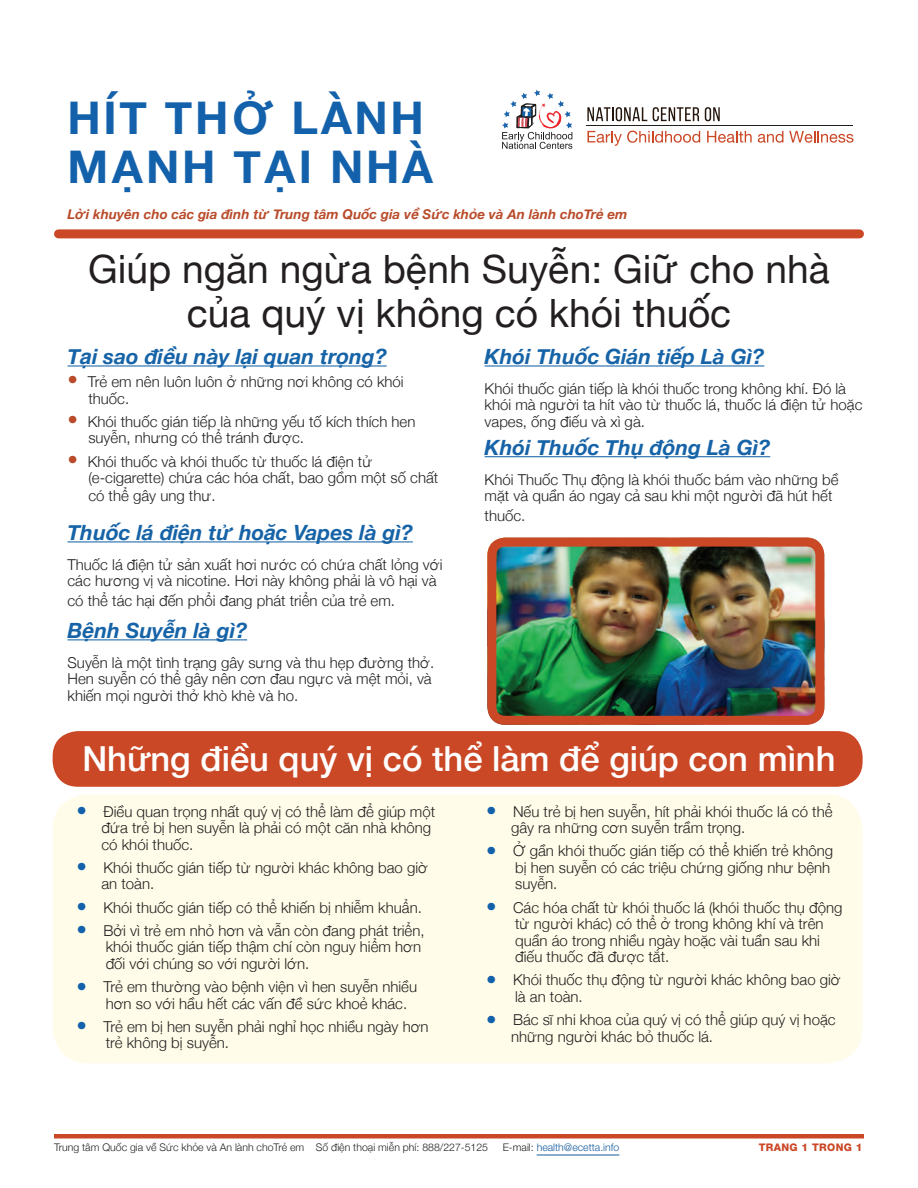
<style>
.page{position:relative;width:918px;height:1188px;background:#fff}
.page>*{position:absolute;margin:0;border:0;box-sizing:border-box;transform-origin:0 0}
.t1{font:700 45px/48px "Helvetica Neue";letter-spacing:.06em;color:#1361ab}
.t2{font:39px/43.5px "Helvetica Neue";color:#231f20;text-align:center}
.t3{font:500 34.5px "Helvetica Neue";color:#fff}
.t4{font:italic 700 21px "Helvetica Neue";color:#1663a7}
.t5{font:300 15px/16.5px "Helvetica Neue";color:#231f20}
.t6{font:italic 700 13.5px "Helvetica Neue";color:#b94b2a}
.t7{font:300 10.5px "Helvetica Neue";color:#231f20}
.t8{font:300 10.5px "Helvetica Neue LT Std";color:#231f20}
.t9{font:300 10.5px "Helvetica Neue LT Std";color:#175d9e}
.t10{font:800 10.5px "Helvetica Neue LT Std";letter-spacing:.03em;color:#cb4827}
.s1{font-family:"Helvetica Neue LT Std";font-size:21px;color:#b94b2a}
.s2{font-family:"Helvetica Neue LT Std";font-size:21px;color:#1361ab}
.s3{font-family:"Helvetica Neue"}
.s4{color:#231f20}
</style>
<div class="page">
<div style="left:53px;top:794px;width:810px;height:269px;background:#fffde9;border-radius:36px"></div>
<div style="left:53px;top:731px;width:810px;height:56px;background:#cb4827;border-radius:25px"></div>
<img style="left:497px;top:548px;width:317px;height:167px">
<div style="left:487px;top:538px;width:337px;height:187px;border:9px solid #cb4827;border-radius:14px"></div>
<svg style="left:587px;top:131px;width:113px;height:15px"></svg>
<svg style="left:707px;top:131px;width:45px;height:12px"></svg>
<svg style="left:758px;top:131px;width:25px;height:12px"></svg>
<svg style="left:789px;top:131px;width:64px;height:12px"></svg>
<svg style="left:587px;top:107px;width:60px;height:14px"></svg>
<svg style="left:653px;top:107px;width:46px;height:14px"></svg>
<svg style="left:705px;top:107px;width:15px;height:14px"></svg>
<hr style="left:587px;top:126px;width:266px;height:1px;background:#211e1e">
<svg style="left:502px;top:90px;width:70px;height:59px"></svg>
<div style="left:58px;top:229px;width:802px;height:9px;background:#cb4827"></div>
<hr style="left:68px;top:365px;width:319px;height:2px;background:#1663a7">
<hr style="left:68px;top:541px;width:345px;height:1px;background:#1663a7">
<hr style="left:68px;top:639px;width:179px;height:1px;background:#1663a7">
<hr style="left:485px;top:365px;width:279px;height:2px;background:#1663a7">
<hr style="left:485px;top:456px;width:285px;height:1px;background:#1663a7">
<hr style="left:54px;top:1134px;width:810px;height:4px;background:#cb4827">
<hr style="left:537px;top:1155px;width:82px;height:1px;background:#175d9e">
<h1 class="t1" style="left:68px;top:96px;width:367px">HÍT THỞ LÀNH<br>MẠNH TẠI NHÀ</h1>
<p class="t6" style="left:68px;top:203px;width:561px">Lời khuyên cho các gia đình từ Trung tâm Quốc gia về Sức khỏe và An lành choTrẻ em</p>
<h2 class="t2" style="left:88px;top:250px;width:743px">Giúp ngăn ngừa bệnh Suyễn: Giữ cho nhà của quý vị không có khói thuốc</h2>
<h3 class="t4" style="left:68px;top:340px;width:321px">Tại sao điều này lại quan trọng?</h3>
<p class="t5" style="left:88px;top:372px;width:317px;text-indent:-21px"><span class="s1">•</span> Trẻ em nên luôn luôn ở những nơi không có khói thuốc.</p>
<p class="t5" style="left:88px;top:412px;width:329px;text-indent:-21px"><span class="s1">•</span> Khói thuốc gián tiếp là những yếu tố kích thích hen suyễn, nhưng có thể tránh được.</p>
<p class="t5" style="left:88px;top:452px;width:352px;text-indent:-21px"><span class="s1">•</span> Khói thuốc và khói thuốc từ thuốc lá điện tử (e-cigarette) chứa các hóa chất, bao gồm một số chất</p>
<p class="t5" style="left:88px;top:486px;width:129px">có thể gây ung thư.</p>
<h3 class="t4" style="left:68px;top:516px;width:347px">Thuốc lá điện tử hoặc Vapes là gì?</h3>
<p class="t5" style="left:68px;top:555px;width:376px">Thuốc lá điện tử sản xuất hơi nước có chứa chất lỏng với các hương vị và nicotine. Hơi này không phải là vô hại và</p>
<p class="t5" style="left:68px;top:591px;width:329px">có thể tác hại đến phổi đang phát triển của trẻ em.</p>
<h3 class="t4" style="left:68px;top:614px;width:181px">Bệnh Suyễn là gì?</h3>
<p class="t5" style="left:68px;top:653px;width:368px">Suyễn là một tình trạng gây sưng và thu hẹp đường thở.<br>Hen suyễn có thể gây nên cơn đau ngực và mệt mỏi, và khiến mọi người thở khò khè và ho.</p>
<h3 class="t4" style="left:485px;top:340px;width:281px">Khói Thuốc Gián tiếp Là Gì?</h3>
<p class="t5" style="left:485px;top:379px;width:379px">Khói thuốc gián tiếp là khói thuốc trong không khí. Đó là khói mà người ta hít vào từ thuốc lá, thuốc lá điện tử hoặc vapes, ống điếu và xì gà.</p>
<h3 class="t4" style="left:485px;top:431px;width:287px">Khói Thuốc Thụ động Là Gì?</h3>
<p class="t5" style="left:485px;top:470px;width:355px">Khói Thuốc Thụ động là khói thuốc bám vào những bề mặt và quần áo ngay cả sau khi một người đã hút hết</p>
<p class="t5" style="left:485px;top:506px;width:42px">thuốc.</p>
<h2 class="t3" style="left:82px;top:731px;width:755px">Những điều quý vị có thể làm để giúp con mình</h2>
<p class="t5" style="left:102px;top:802px;width:335px;text-indent:-25px"><span class="s2">•</span> Điều quan trọng nhất quý vị có thể làm để giúp một đứa trẻ bị hen suyễn là phải có một căn nhà không có khói thuốc.</p>
<p class="t5" style="left:102px;top:858px;width:328px;text-indent:-25px"><span class="s2">•</span> Khói thuốc gián tiếp từ người khác không bao giờ an toàn.</p>
<p class="t5" style="left:76px;top:898px;width:347px"><span class="s2">•</span> Khói thuốc gián tiếp có thể khiến bị nhiễm khuẩn.</p>
<p class="t5" style="left:106px;top:921px;width:320px;text-indent:-29px"><span class="s2">•</span> Bởi vì trẻ em nhỏ hơn và vẫn còn đang phát triển, khói thuốc gián tiếp thậm chí còn nguy hiểm hơn đối với chúng so với người lớn.</p>
<p class="t5" style="left:106px;top:978px;width:313px;text-indent:-29px"><span class="s2">•</span> Trẻ em thường vào bệnh viện vì hen suyễn nhiều hơn so với hầu hết các vấn đề sức khoẻ khác.</p>
<p class="t5" style="left:106px;top:1017px;width:325px;text-indent:-29px"><span class="s2">•</span> Trẻ em bị hen suyễn phải nghỉ học nhiều ngày hơn trẻ không bị suyễn.</p>
<p class="t5" style="left:511px;top:802px;width:323px;text-indent:-25px"><span class="s2">•</span> Nếu trẻ bị hen suyễn, hít phải khói thuốc lá có thể gây ra những cơn suyễn trầm trọng.</p>
<p class="t5" style="left:515px;top:842px;width:320px;text-indent:-29px"><span class="s2">•</span> Ở gần khói thuốc gián tiếp có thể khiến trẻ không bị hen suyễn có các triệu chứng giống như bệnh suyễn.</p>
<p class="t5" style="left:515px;top:898px;width:329px;text-indent:-29px"><span class="s2">•</span> Các hóa chất từ khói thuốc lá (khói thuốc thụ động từ người khác) có thể ở trong không khí và trên quần áo trong nhiều ngày hoặc vài tuần sau khi điếu thuốc đã được tắt.</p>
<p class="t5" style="left:515px;top:971px;width:327px;text-indent:-29px"><span class="s2">•</span> Khói thuốc thụ động từ người khác không bao giờ là an toàn.</p>
<p class="t5" style="left:511px;top:1011px;width:326px;text-indent:-25px"><span class="s2">•</span> Bác sĩ nhi khoa của quý vị có thể giúp quý vị hoặc những người khác bỏ thuốc lá.</p>
<p class="t7" style="left:54px;top:1138px;width:252px">Trung tâm Quốc gia về Sức khỏe và An lành choTrẻ em</p>
<p class="t8" style="left:316px;top:1140px;width:174px"><span class="s3">Số điện thoại miễn</span> phí: 888/227-5125</p>
<p class="t9" style="left:503px;top:1140px;width:118px"><span class="s4">E-mail:</span> health@ecetta.info</p>
<p class="t10" style="left:759px;top:1141px;width:105px">TRANG 1 TRONG 1</p>
</div>
